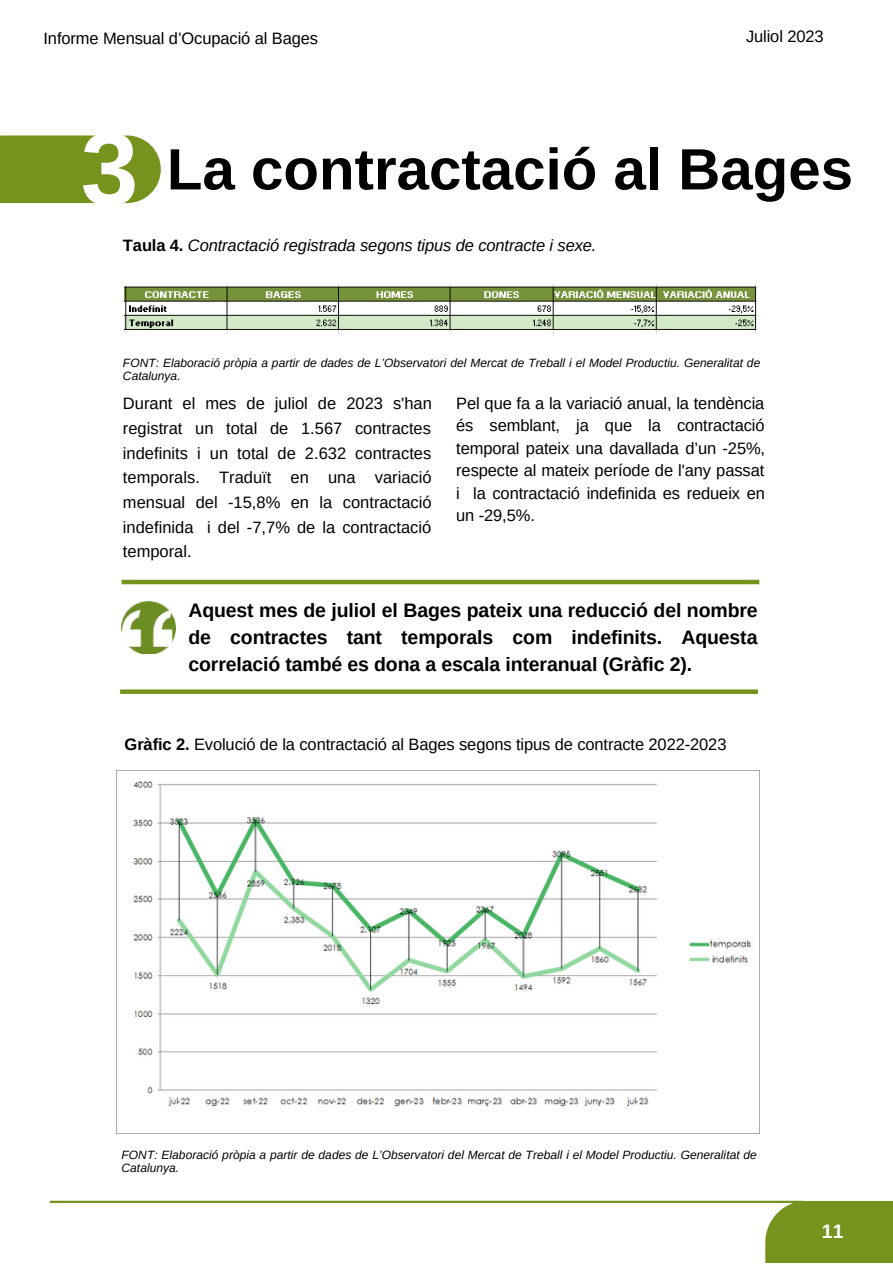
<style>
.page{position:relative;width:893px;height:1264px;background:#fff}
.page>*{position:absolute;margin:0;border:0;box-sizing:border-box;transform-origin:0 0}
.t1{font:700 103.65px "Arimo";color:#fff}
.t2{font:700 58.2px "Arimo";color:#000}
.t3{font:700 19.5px/27px "Arimo";letter-spacing:-.005em;color:#000;text-align:justify}
.t4{font:19.5px "Arimo";color:#fff}
.t5{font:700 19.5px "Arimo";color:#fff}
.t6{font:16.5px/24.8px "Arimo";letter-spacing:-.005em;color:#000;text-align:justify}
.t7{font:italic 16.5px "Arimo";letter-spacing:-.005em;color:#000}
.t8{font:italic 12px/13px "Arimo";letter-spacing:.005em;color:#000}
.s1{font-weight:700;font-style:normal}
.s2{font-weight:700}
</style>
<div class="page">
<hr style="left:50px;top:1200px;width:753px;height:2px;background:#75931d">
<div style="left:765px;top:1200px;width:127px;height:62px;background:#75931d"></div>
<div style="left:0;top:135px;width:161px;height:68px;background:#75931d"></div>
<div style="left:122px;top:579px;width:637px;height:5px;background:#75931d"></div>
<div style="left:120px;top:689px;width:637px;height:5px;background:#75931d"></div>
<img style="left:122px;top:601px;width:53px;height:52px">
<img style="left:116px;top:770px;width:643px;height:362px">
<img style="left:125px;top:284px;width:632px;height:50px">
<p class="t6" style="left:43px;top:26px;width:276px">Informe Mensual d’Ocupació al Bages</p>
<p class="t6" style="left:746px;top:24px;width:79px">Juliol 2023</p>
<p class="t1" style="left:81px;top:111px;width:59px">3</p>
<p class="t2" style="left:167px;top:137px;width:687px">La contractació al Bages</p>
<p class="t7" style="left:123px;top:236px;width:475px"><span class="s1">Taula 4.</span> Contractació registrada segons tipus de contracte i sexe.</p>
<p class="t8" style="left:123px;top:356px;width:638px">FONT: Elaboració pròpia a partir de dades de L’Observatori del Mercat de Treball i el Model Productiu. Generalitat de<br>Catalunya.</p>
<p class="t6" style="left:456px;top:392px;width:310px;line-height:22.5px">Pel que fa a la variació anual, la tendència és semblant, ja que la contractació temporal pateix una davallada d’un -25%, respecte al mateix període de l'any passat i la contractació indefinida es redueix en un -29,5%.</p>
<p class="t6" style="left:123px;top:391px;width:310px">Durant el mes de juliol de 2023 s'han registrat un total de 1.567 contractes indefinits i un total de 2.632 contractes temporals. Traduït en una variació mensual del -15,8% en la contractació indefinida i del -7,7% de la contractació temporal.</p>
<p class="t3" style="left:188px;top:597px;width:570px">Aquest mes de juliol el Bages pateix una reducció del nombre de contractes tant temporals com indefinits. Aquesta correlació també es dona a escala interanual (Gràfic 2).</p>
<p class="t6" style="left:125px;top:731px;width:603px"><span class="s2">Gràfic 2.</span> Evolució de la contractació al Bages segons tipus de contracte 2022-2023</p>
<p class="t8" style="left:122px;top:1148px;width:636px">FONT: Elaboració pròpia a partir de dades de L’Observatori del Mercat de Treball i el Model Productiu. Generalitat de<br>Catalunya.</p>
<p class="t5" style="left:821px;top:1220px;width:23px">11</p>
<p class="t4" style="left:823px;top:1228px;width:23px">11</p>
</div>
